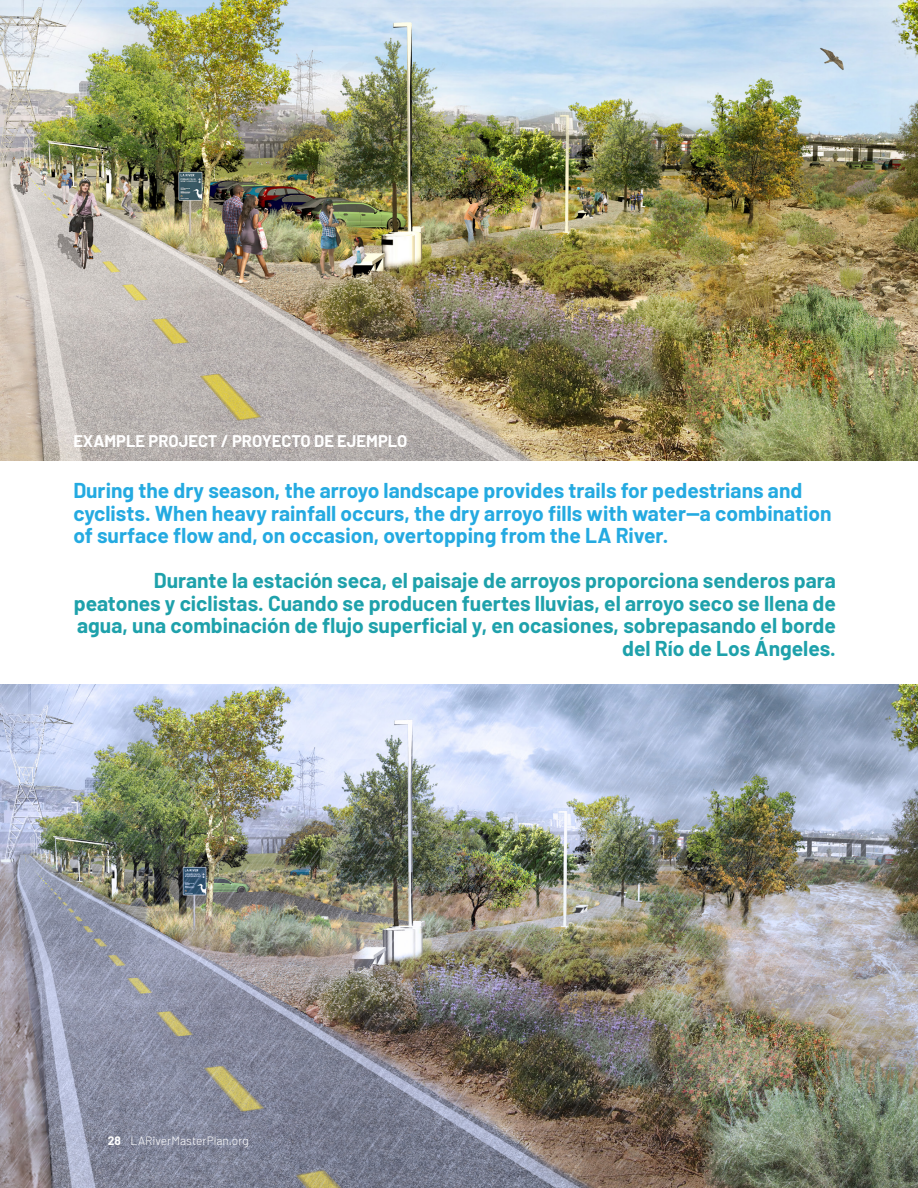
<style>
.page{position:relative;width:918px;height:1188px;background:#fff}
.page>*{position:absolute;margin:0;border:0;box-sizing:border-box;transform-origin:0 0}
.Page_Header_-_Blue{font:700 21px/22.5px "Barlow";color:#1ea1ab;text-align:right}
.Page_Header_-_Blue-2{font:700 21px/22.5px "Barlow";color:#24aae1}
.Page_Header_-_Blue-3{font:700 16.5px "Barlow";color:#fff}
.t1{font:300 12px "Barlow";color:#fff}
.s1{font-weight:700}
</style>
<div class="page">
<img style="left:0;top:0;width:918px;height:460px">
<img style="left:0;top:685px;width:918px;height:503px">
<p class="Page_Header_-_Blue-3" style="left:73px;top:429px;width:336px">EXAMPLE PROJECT / PROYECTO DE EJEMPLO</p>
<p class="Page_Header_-_Blue-2" style="left:73px;top:478px;width:760px">During the dry season, the arroyo landscape provides trails for pedestrians and cyclists. When heavy rainfall occurs, the dry arroyo fills with water--a combination of surface flow and, on occasion, overtopping from the LA River.</p>
<p class="Page_Header_-_Blue" style="left:74px;top:568px;width:764px">Durante la estación seca, el paisaje de arroyos proporciona senderos para peatones y ciclistas. Cuando se producen fuertes lluvias, el arroyo seco se llena de agua, una combinación de flujo superficial y, en ocasiones, sobrepasando el borde del Río de Los Ángeles.</p>
<p class="t1" style="left:108px;top:1132px;width:143px"><span class="s1">28</span> LARiverMasterPlan.org</p>
</div>
